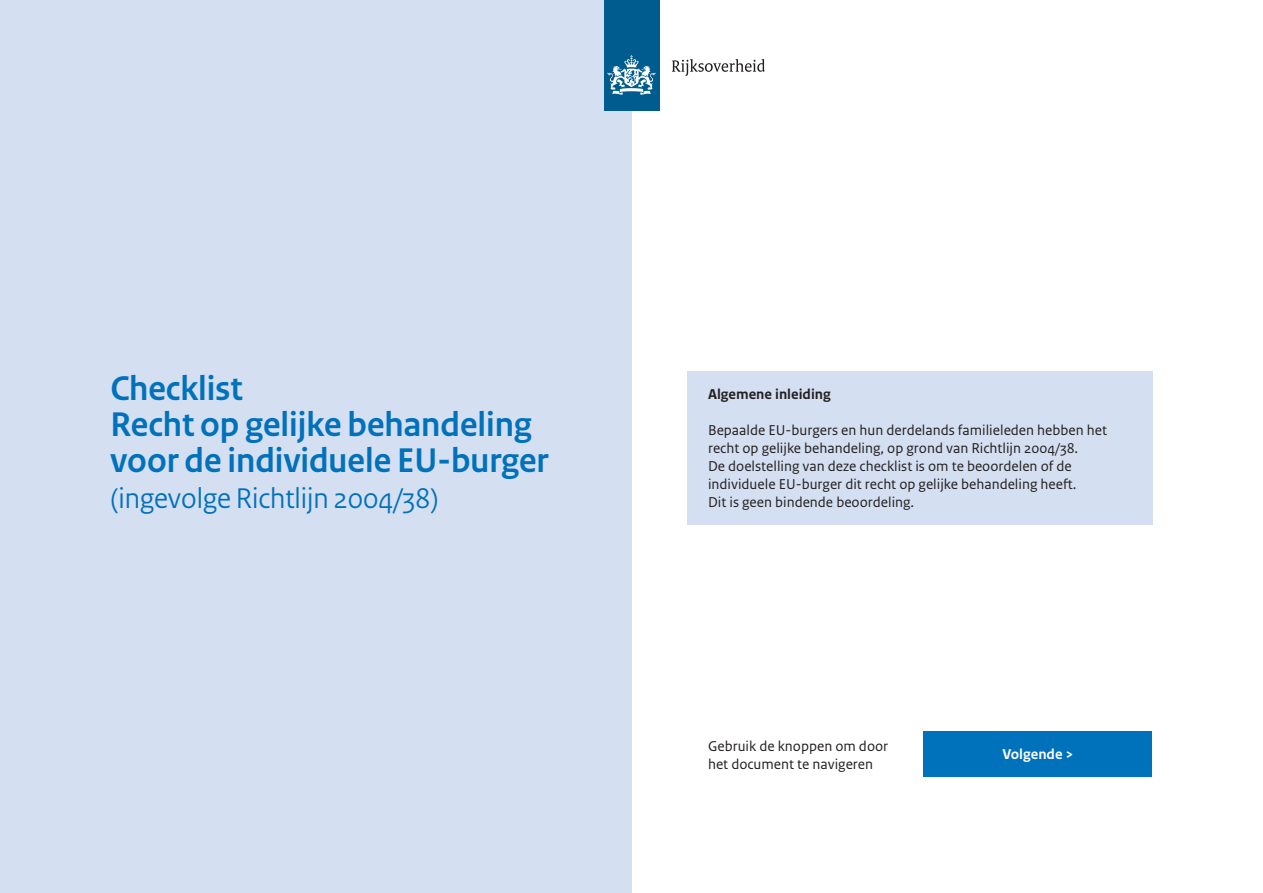
<style>
.page{position:relative;width:1263px;height:893px;background:#fff}
.page>*{position:absolute;margin:0;border:0;box-sizing:border-box;transform-origin:0 0}
.H1_-_Titel{font:700 36px "Rijksoverheid Sans Heading";color:#0071bb}
.H2_-_Kop{font:30px "Rijksoverheid Sans Heading";color:#0071bb}
.P_-_broodtekst{font:15px/18px "Rijksoverheid Sans Text";color:#231f20}
.H3_-_kopje{font:700 15px "Rijksoverheid Sans Text";color:#231f20}
.t1{font:700 15px "Rijksoverheid Sans Text";color:#fff}
</style>
<div class="page">
<div style="left:0;top:0;width:631px;height:893px;background:#d4dff1"></div>
<div style="left:687px;top:372px;width:465px;height:153px;background:#d4dff1"></div>
<div style="left:923px;top:732px;width:229px;height:45px;background:#0071bb"></div>
<div style="left:604px;top:0;width:55px;height:111px;background:#005b8f"></div>
<svg style="left:607px;top:55px;width:48px;height:40px"></svg>
<svg style="left:672px;top:59px;width:93px;height:17px"></svg>
<h1 class="H1_-_Titel" style="left:111px;top:368px;width:134px">Checklist</h1>
<h1 class="H1_-_Titel" style="left:111px;top:404px;width:423px">Recht op gelijke behandeling</h1>
<h1 class="H1_-_Titel" style="left:111px;top:440px;width:439px">voor de individuele EU-burger</h1>
<h2 class="H2_-_Kop" style="left:111px;top:480px;width:329px">(ingevolge Richtlijn 2004/38)</h2>
<h3 class="H3_-_kopje" style="left:708px;top:385px;width:124px">Algemene inleiding</h3>
<p class="P_-_broodtekst" style="left:708px;top:421px;width:400px">Bepaalde EU-burgers en hun derdelands familieleden hebben het recht op gelijke behandeling, op grond van Richtlijn 2004/38.<br>De doelstelling van deze checklist is om te beoordelen of de individuele EU-burger dit recht op gelijke behandeling heeft.<br>Dit is geen bindende beoordeling.</p>
<p class="P_-_broodtekst" style="left:708px;top:738px;width:182px">Gebruik de knoppen om door het document te navigeren</p>
<p class="t1" style="left:1002px;top:745px;width:72px">Volgende &gt;</p>
</div>
